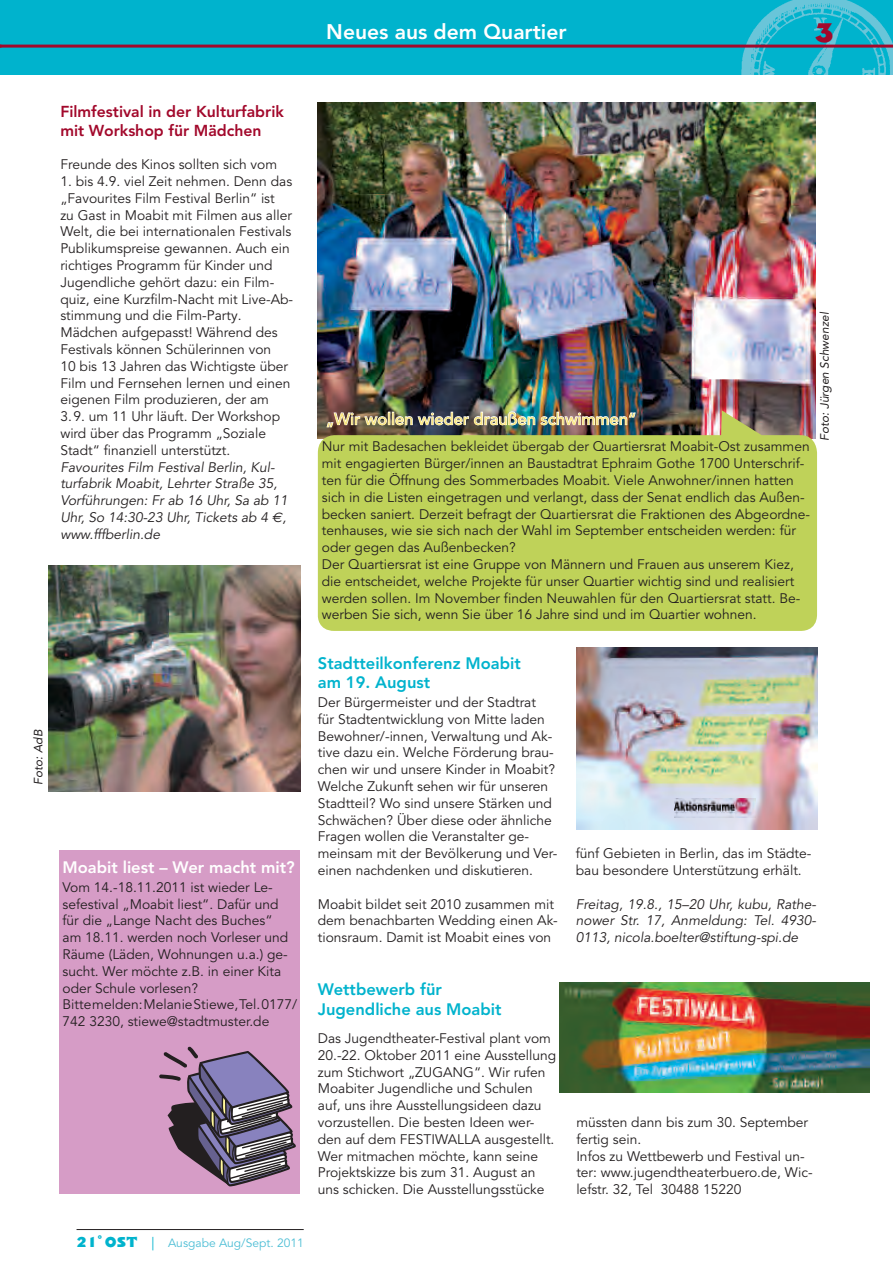
<style>
.page{position:relative;width:893px;height:1263px;background:#fff}
.page>*{position:absolute;margin:0;border:0;box-sizing:border-box;transform-origin:0 0}
.t1{font:25.5px "Nimrod";color:#a2082b}
.t2{font:800 21px "Avenir LT Pro";color:#fff}
.t3{font:800 16.5px/19.5px "Avenir LT Pro";color:#00b3cd}
.t4{font:500 16.5px "Avenir";color:#ffeb82}
.t5{font:800 16.5px "Avenir LT Pro";color:#fff}
.t6{font:800 15.75px/19.5px "Avenir LT Pro";color:#a2082b}
.t7{font:13.8px/16.8px "Avenir LT Pro";color:#231f20}
.t8{font:italic 13.8px/16.8px "Avenir LT Pro";color:#231f20}
.t9{font:italic 12px "Avenir";letter-spacing:-.005em;color:#231f20}
.t10{font:12px "Avenir LT Pro";color:#4dbed5}
.s1{font-family:"Euro Sans"}
.s2{font-family:"Nimrod";font-size:13.5px;color:#00b3cd}
.s3{font-size:13.5px;color:#00b3cd}
</style>
<div class="page">
<div style="left:0;top:0;width:893px;height:74px;background:#00b3cd"></div>
<img style="left:742px;top:0;width:151px;height:74px">
<hr style="left:0;top:45px;width:893px;height:3px;background:#a2082b">
<hr style="left:77px;top:1229px;width:227px;height:1px;background:#231f20">
<img style="left:318px;top:103px;width:497px;height:307px">
<svg style="left:318px;top:410px;width:499px;height:221px;background:#b9ca58"></svg>
<img style="left:560px;top:982px;width:310px;height:110px">
<img style="left:577px;top:647px;width:240px;height:183px">
<img style="left:675px;top:799px;width:81px;height:18px">
<div style="left:60px;top:850px;width:240px;height:344px;background:#d69cc6"></div>
<svg style="left:159px;top:1046px;width:137px;height:141px"></svg>
<img style="left:48px;top:566px;width:252px;height:226px">
<img style="left:326px;top:410px;width:310px;height:18px">
<h2 class="t2" style="left:326px;top:20px;width:242px">Neues aus dem Quartier</h2>
<h1 class="t1" style="left:814px;top:15px;width:22px">3</h1>
<p class="t9" style="left:31px;top:785px;width:57px;rotate:-90deg">Foto: AdB</p>
<p class="t6" style="left:60px;top:102px;width:225px">Filmfestival in der Kulturfabrik mit Workshop für Mädchen</p>
<p class="t7" style="left:60px;top:156px;width:218px">Freunde des Kinos sollten sich vom</p>
<p class="t7" style="left:60px;top:173px;width:234px">1. bis 4.9. viel Zeit nehmen. Denn das „Favourites Film Festival Berlin“ ist<br>zu Gast in Moabit mit Filmen aus aller Welt, die bei internationalen Festivals Publikumspreise gewannen. Auch ein richtiges Programm für Kinder und Jugendliche gehört dazu: ein Film&shy;quiz, eine Kurzfilm-Nacht mit Live-Ab&shy;stimmung und die Film-Party.<br>Mädchen aufgepasst! Während des Festivals können Schülerinnen von<br>10 bis 13 Jahren das Wichtigste über Film und Fernsehen lernen und einen eigenen Film produzieren, der am 3.9. um 11 Uhr läuft. Der Workshop wird über das Programm „Soziale Stadt“ finanziell unterstützt.</p>
<p class="t8" style="left:60px;top:459px;width:229px">Favourites Film Festival Berlin, Kul&shy;turfabrik Moabit, Lehrter Straße 35, Vorführungen: Fr ab 16 Uhr, Sa ab 11<br>Uhr, So 14:30-23 Uhr, Tickets ab 4 <span class="s1">e</span>, www.fffberlin.de</p>
<p class="t5" style="left:63px;top:857px;width:234px">Moabit liest – Wer macht mit?</p>
<p class="t7" style="left:63px;top:879px;width:236px">Vom 14.-18.11.2011 ist wieder Le&shy;sefestival „Moabit liest“. Dafür und für die „Lange Nacht des Buches“<br>am 18.11. werden noch Vorleser und Räume (Läden, Wohnungen u.a.) ge&shy;sucht. Wer möchte z.B. in einer Kita oder Schule vorlesen?<br>Bitte melden: Melanie Stiewe, Tel. 0177/ 742 3230, stiewe@stadtmuster.de</p>
<p class="t10" style="left:77px;top:1235px;width:229px"><span class="s2">21˚ OST</span> <span class="s3">|</span> Ausgabe Aug/Sept. 2011</p>
<p class="t9" style="left:818px;top:441px;width:130px;rotate:-90deg">Foto: Jürgen Schwenzel</p>
<p class="t4" style="left:326px;top:409px;width:312px">„Wir wollen wieder draußen schwimmen“</p>
<p class="t7" style="left:322px;top:439px;width:490px">Nur mit Badesachen bekleidet übergab der Quartiersrat Moabit-Ost zusammen mit engagierten Bürger/innen an Baustadtrat Ephraim Gothe 1700 Unterschrif&shy;ten für die Öffnung des Sommerbades Moabit. Viele Anwohner/innen hatten sich in die Listen eingetragen und verlangt, dass der Senat endlich das Außen&shy;becken saniert. Derzeit befragt der Quartiersrat die Fraktionen des Abgeordne&shy;tenhauses, wie sie sich nach der Wahl im September entscheiden werden: für oder gegen das Außenbecken?<br>Der Quartiersrat ist eine Gruppe von Männern und Frauen aus unserem Kiez, die entscheidet, welche Projekte für unser Quartier wichtig sind und realisiert werden sollen. Im November finden Neuwahlen für den Quartiersrat statt. Be&shy;werben Sie sich, wenn Sie über 16 Jahre sind und im Quartier wohnen.</p>
<p class="t3" style="left:318px;top:653px;width:204px">Stadtteilkonferenz Moabit am 19. August</p>
<p class="t7" style="left:318px;top:694px;width:241px">Der Bürgermeister und der Stadtrat<br>für Stadtentwicklung von Mitte laden Bewohner/-innen, Verwaltung und Ak&shy;tive dazu ein. Welche Förderung brau&shy;chen wir und unsere Kinder in Moabit?<br>Welche Zukunft sehen wir für unseren Stadtteil? Wo sind unsere Stärken und Schwächen? Über diese oder ähnliche Fragen wollen die Veranstalter ge&shy;meinsam mit der Bevölkerung und Ver&shy;einen nachdenken und diskutieren.</p>
<p class="t7" style="left:318px;top:895px;width:242px">Moabit bildet seit 2010 zusammen mit dem benachbarten Wedding einen Ak&shy;tionsraum. Damit ist Moabit eines von</p>
<p class="t7" style="left:576px;top:845px;width:237px">fünf Gebieten in Berlin, das im Städte&shy;bau besondere Unterstützung erhält.</p>
<p class="t8" style="left:576px;top:896px;width:242px;text-align:justify">Freitag, 19.8., 15–20 Uhr, kubu, Rathe&shy;nower Str. 17, Anmeldung: Tel. 4930- 0113, nicola.boelter@stiftung-spi.de</p>
<p class="t3" style="left:318px;top:980px;width:185px">Wettbewerb für<br>Jugendliche aus Moabit</p>
<p class="t7" style="left:318px;top:1030px;width:240px">Das Jugendtheater-Festival plant vom 20.-22. Oktober 2011 eine Ausstellung zum Stichwort „ZUGANG“. Wir rufen Moabiter Jugendliche und Schulen auf, uns ihre Ausstellungsideen dazu vorzustellen. Die besten Ideen wer&shy;den auf dem FESTIWALLA ausgestellt.<br>Wer mitmachen möchte, kann seine Projektskizze bis zum 31. August an uns schicken. Die Ausstellungsstücke</p>
<p class="t7" style="left:576px;top:1114px;width:238px">müssten dann bis zum 30. September fertig sein.<br>Infos zu Wettbewerb und Festival un&shy;ter: www.jugendtheaterbuero.de, Wic&shy;lefstr. 32, Tel 30488 15220</p>
</div>
